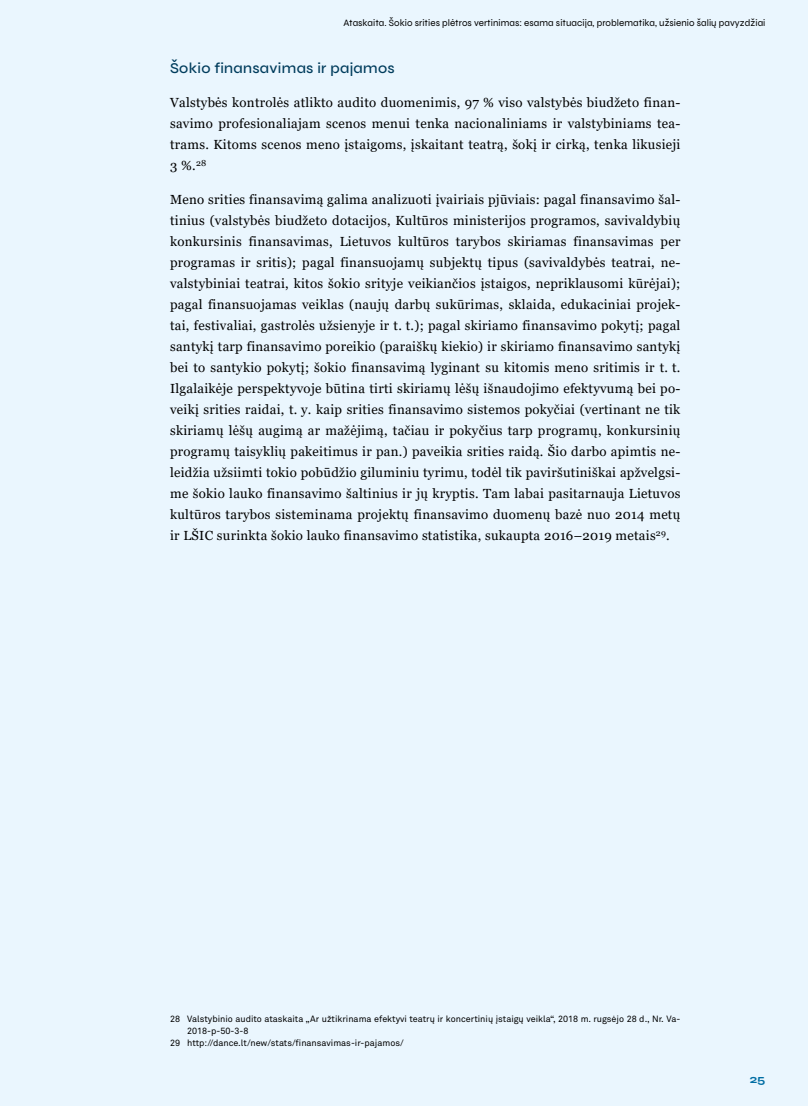
<style>
.page{position:relative;width:808px;height:1106px;background:#eaf6fe}
.page>*{position:absolute;margin:0;border:0;box-sizing:border-box;transform-origin:0 0}
.t1{font:500 15px "Syne";letter-spacing:.02em;color:#003c5c}
.t2{font:13.2px/21px "Georgia";letter-spacing:.02em;color:#000;text-align:justify}
.t3{font:700 12px "Syne";color:#006da3}
.t4{font:9.75px "Syne";letter-spacing:.005em;color:#000}
.t5{font:9px "Akkurat Pro";color:#000}
</style>
<div class="page">
<p class="t4" style="left:343px;top:17px;width:423px">Ataskaita. Šokio srities plėtros vertinimas: esama situacija, problematika, užsienio šalių pavyzdžiai</p>
<p class="t1" style="left:170px;top:59px;width:226px">Šokio finansavimas ir pajamos</p>
<p class="t2" style="left:170px;top:92px;width:512px">Valstybės kontrolės atlikto audito duomenimis, 97 % viso valstybės biudžeto finan&shy;savimo profesionaliajam scenos menui tenka nacionaliniams ir valstybiniams tea&shy;trams. Kitoms scenos meno įstaigoms, įskaitant teatrą, šokį ir cirką, tenka likusieji 3 %.<sup>28</sup></p>
<p class="t2" style="left:170px;top:189px;width:512px">Meno srities finansavimą galima analizuoti įvairiais pjūviais: pagal finansavimo šal&shy;tinius (valstybės biudžeto dotacijos, Kultūros ministerijos programos, savivaldybių konkursinis finansavimas, Lietuvos kultūros tarybos skiriamas finansavimas per programas ir sritis); pagal finansuojamų subjektų tipus (savivaldybės teatrai, ne&shy;valstybiniai teatrai, kitos šokio srityje veikiančios įstaigos, nepriklausomi kūrėjai); pagal finansuojamas veiklas (naujų darbų sukūrimas, sklaida, edukaciniai projek&shy;tai, festivaliai, gastrolės užsienyje ir t. t.); pagal skiriamo finansavimo pokytį; pagal santykį tarp finansavimo poreikio (paraiškų kiekio) ir skiriamo finansavimo santykį bei to santykio pokytį; šokio finansavimą lyginant su kitomis meno sritimis ir t. t.<br>Ilgalaikėje perspektyvoje būtina tirti skiriamų lėšų išnaudojimo efektyvumą bei po&shy;veikį srities raidai, t. y. kaip srities finansavimo sistemos pokyčiai (vertinant ne tik skiriamų lėšų augimą ar mažėjimą, tačiau ir pokyčius tarp programų, konkursinių programų taisyklių pakeitimus ir pan.) paveikia srities raidą. Šio darbo apimtis ne&shy;leidžia užsiimti tokio pobūdžio giluminiu tyrimu, todėl tik paviršutiniškai apžvelgsi&shy;me šokio lauko finansavimo šaltinius ir jų kryptis. Tam labai pasitarnauja Lietuvos kultūros tarybos sisteminama projektų finansavimo duomenų bazė nuo 2014 metų ir LŠIC surinkta šokio lauko finansavimo statistika, sukaupta 2016–2019 metais<sup>29</sup>.</p>
<p class="t5" style="left:170px;top:1014px;width:512px">28 Valstybinio audito ataskaita „Ar užtikrinama efektyvi teatrų ir koncertinių įstaigų veikla“, 2018 m. rugsėjo 28 d., Nr. Va-</p>
<p class="t5" style="left:187px;top:1026px;width:63px">2018-p-50-3-8</p>
<p class="t5" style="left:170px;top:1038px;width:235px">29 http://dance.lt/new/stats/finansavimas-ir-pajamos/</p>
<p class="t3" style="left:750px;top:1071px;width:17px">25</p>
</div>
